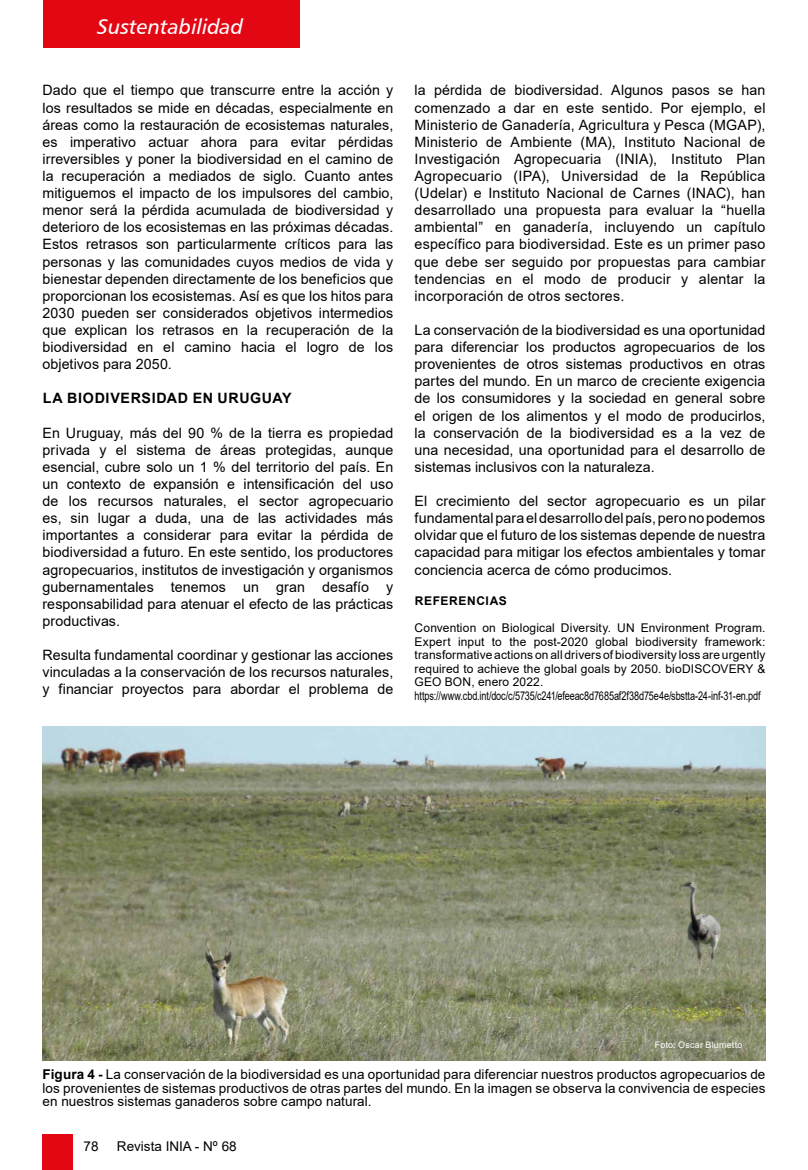
<style>
.page{position:relative;width:808px;height:1170px;background:#fff}
.page>*{position:absolute;margin:0;border:0;box-sizing:border-box;transform-origin:0 0}
.t1{font:21px "Humanist 777 BT Italic B";color:#fff}
.t2{font:14.25px/17.1px "Arial";letter-spacing:.005em;color:#000;text-align:justify}
.t3{font:700 14.25px "Arial";letter-spacing:.045em;color:#000}
.t4{font:13.5px/13.5px "Arial";letter-spacing:.005em;color:#000;text-align:justify}
.t5{font:12px/13.5px "Arial";letter-spacing:.01em;color:#000}
.t6{font:700 12px "Arial";letter-spacing:.05em;color:#000}
.t7{font:9px "Arial";letter-spacing:.02em;color:#fff}
.s1{font-weight:700}
</style>
<div class="page">
<div style="left:43px;top:0;width:257px;height:47px;background:#e30613"></div>
<div style="left:43px;top:1134px;width:30px;height:35px;background:#e30613"></div>
<img style="left:43px;top:726px;width:722px;height:334px">
<h1 class="t1" style="left:97px;top:13px;width:147px">Sustentabilidad</h1>
<p class="t2" style="left:43px;top:82px;width:352px">Dado que el tiempo que transcurre entre la acción y los resultados se mide en décadas, especialmente en áreas como la restauración de ecosistemas naturales, es imperativo actuar ahora para evitar pérdidas irreversibles y poner la biodiversidad en el camino de la recuperación a mediados de siglo. Cuanto antes mitiguemos el impacto de los impulsores del cambio, menor será la pérdida acumulada de biodiversidad y deterioro de los ecosistemas en las próximas décadas.<br>Estos retrasos son particularmente críticos para las personas y las comunidades cuyos medios de vida y bienestar dependen directamente de los beneficios que proporcionan los ecosistemas. Así es que los hitos para 2030 pueden ser considerados objetivos intermedios que explican los retrasos en la recuperación de la biodiversidad en el camino hacia el logro de los objetivos para 2050.</p>
<p class="t3" style="left:43px;top:388px;width:250px">LA BIODIVERSIDAD EN URUGUAY</p>
<p class="t2" style="left:43px;top:424px;width:352px">En Uruguay, más del 90 % de la tierra es propiedad privada y el sistema de áreas protegidas, aunque esencial, cubre solo un 1 % del territorio del país. En un contexto de expansión e intensificación del uso de los recursos naturales, el sector agropecuario es, sin lugar a duda, una de las actividades más importantes a considerar para evitar la pérdida de biodiversidad a futuro. En este sentido, los productores agropecuarios, institutos de investigación y organismos gubernamentales tenemos un gran desafío y responsabilidad para atenuar el efecto de las prácticas productivas.</p>
<p class="t2" style="left:43px;top:646px;width:352px">Resulta fundamental coordinar y gestionar las acciones vinculadas a la conservación de los recursos naturales, y financiar proyectos para abordar el problema de</p>
<p class="t2" style="left:415px;top:82px;width:352px">la pérdida de biodiversidad. Algunos pasos se han comenzado a dar en este sentido. Por ejemplo, el Ministerio de Ganadería, Agricultura y Pesca (MGAP), Ministerio de Ambiente (MA), Instituto Nacional de Investigación Agropecuaria (INIA), Instituto Plan Agropecuario (IPA), Universidad de la República (Udelar) e Instituto Nacional de Carnes (INAC), han desarrollado una propuesta para evaluar la “huella ambiental” en ganadería, incluyendo un capítulo específico para biodiversidad. Este es un primer paso que debe ser seguido por propuestas para cambiar tendencias en el modo de producir y alentar la incorporación de otros sectores.</p>
<p class="t2" style="left:415px;top:321px;width:352px">La conservación de la biodiversidad es una oportunidad para diferenciar los productos agropecuarios de los provenientes de otros sistemas productivos en otras partes del mundo. En un marco de creciente exigencia de los consumidores y la sociedad en general sobre el origen de los alimentos y el modo de producirlos, la conservación de la biodiversidad es a la vez de una necesidad, una oportunidad para el desarrollo de sistemas inclusivos con la naturaleza.</p>
<p class="t2" style="left:415px;top:492px;width:352px">El crecimiento del sector agropecuario es un pilar fundamental para el desarrollo del país, pero no podemos olvidar que el futuro de los sistemas depende de nuestra capacidad para mitigar los efectos ambientales y tomar conciencia acerca de cómo producimos.</p>
<p class="t6" style="left:415px;top:592px;width:94px">REFERENCIAS</p>
<p class="t5" style="left:415px;top:621px;width:352px">Convention on Biological Diversity. UN Environment Program.<br>Expert input to the post-2020 global biodiversity framework: transformative actions on all drivers of biodiversity loss are urgently required to achieve the global goals by 2050. bioDISCOVERY &amp; GEO BON, enero 2022. https://www.cbd.int/doc/c/5735/c241/efeeac8d7685af2f38d75e4e/sbstta-24-inf-31-en.pdf</p>
<p class="t7" style="left:655px;top:1038px;width:89px">Foto: Oscar Blumetto</p>
<p class="t4" style="left:43px;top:1067px;width:724px"><span class="s1">Figura 4 -</span> La conservación de la biodiversidad es una oportunidad para diferenciar nuestros productos agropecuarios de los provenientes de sistemas productivos de otras partes del mundo. En la imagen se observa la convivencia de especies en nuestros sistemas ganaderos sobre campo natural.</p>
<p class="t4" style="left:84px;top:1139px;width:17px">78</p>
<p class="t4" style="left:117px;top:1139px;width:121px">Revista INIA - Nº 68</p>
</div>
